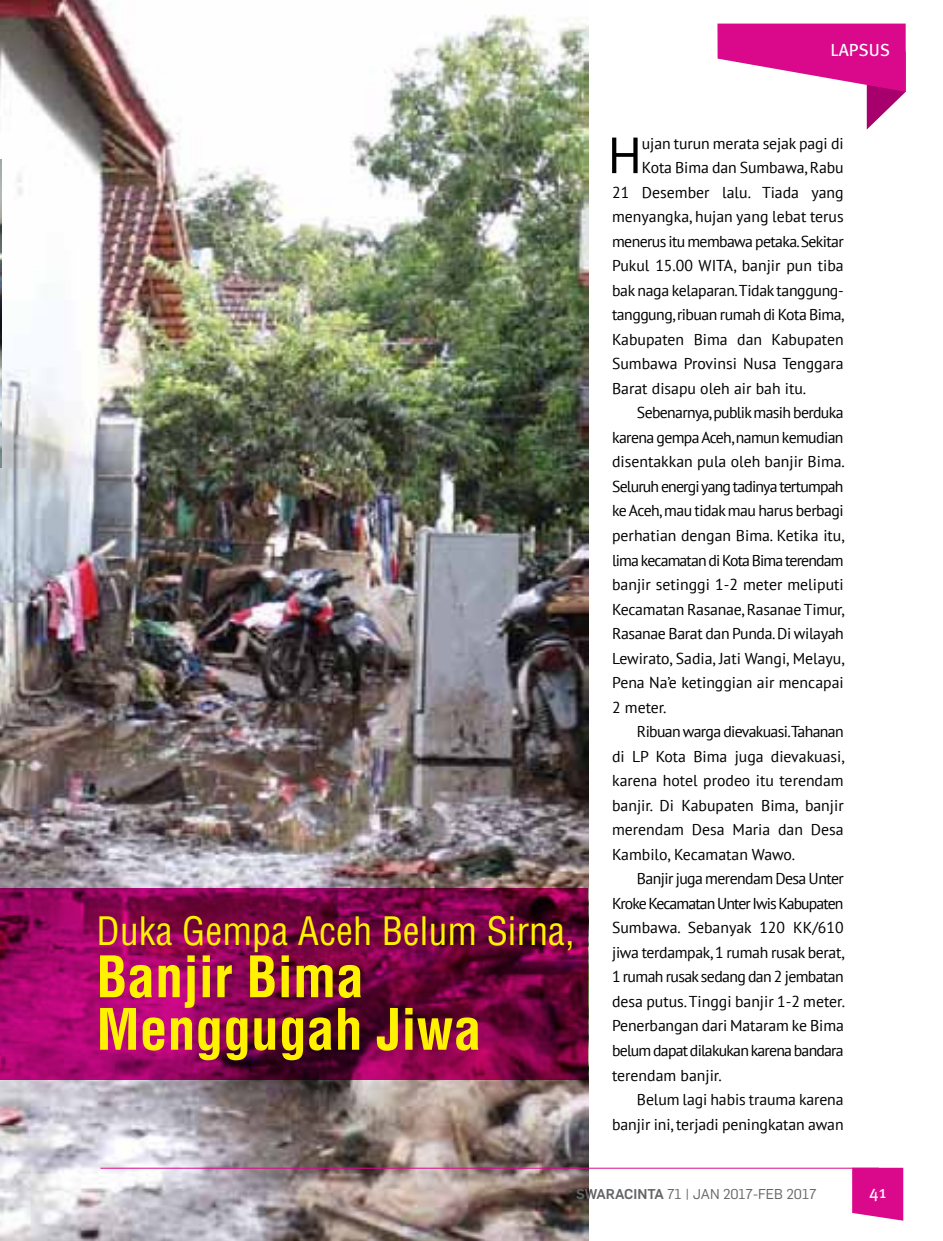
<style>
.page{position:relative;width:943px;height:1241px;background:#fff}
.page>*{position:absolute;margin:0;border:0;box-sizing:border-box;transform-origin:0 0}
.t1{font:700 condensed 55.65px/52.5px "Helvetica LT Std";color:#fff200}
.t2{font:50.75px "PT Sans";color:#000}
.t3{font:condensed 38.15px "Helvetica LT Std";color:#fff200}
.t4{font:17.5px "Meta Pro";color:#fff}
.t5{font:15.75px "PT Sans";letter-spacing:-.01em;color:#000}
.t6{font:15.75px "PT Sans";letter-spacing:-.04em;color:#000}
.t7{font:15.75px "PT Sans";letter-spacing:-.05em;color:#000}
.t8{font:15.75px "PT Sans";letter-spacing:-.03em;color:#000}
.t9{font:15.75px "PT Sans";letter-spacing:-.055em;color:#000}
.t10{font:15.75px "PT Sans";letter-spacing:-.035em;color:#000}
.t11{font:14px "Flama";color:#636466}
.s1{font-weight:500}
</style>
<div class="page">
<img style="left:0;top:0;width:588px;height:1240px">
<img style="left:0;top:160px;width:1px;height:307px">
<svg style="left:852px;top:1167px;width:51px;height:53px;background:#dc1a94"></svg>
<svg style="left:717px;top:24px;width:188px;height:105px"></svg>
<hr style="left:100px;top:1167px;width:779px;height:1px;background:#da098c">
<svg style="left:0;top:888px;width:587px;height:192px;background:#7e044b"></svg>
<h3 class="t3" style="left:96px;top:906px;width:480px">Duka Gempa Aceh Belum Sirna,</h3>
<h1 class="t1" style="left:96px;top:950px;width:387px">Banjir Bima<br>Menggugah Jiwa</h1>
<p class="t4" style="left:830px;top:39px;width:61px">LAPSUS</p>
<h2 class="t2" style="left:607px;top:123px;width:36px">H</h2>
<p class="t5" style="left:642px;top:133px;width:203px">ujan turun merata sejak pagi di</p>
<p class="t5" style="left:642px;top:157px;width:203px">Kota Bima dan Sumbawa, Rabu</p>
<p class="t5" style="left:612px;top:182px;width:233px">21 Desember lalu. Tiada yang</p>
<p class="t5" style="left:612px;top:206px;width:233px">menyangka, hujan yang lebat terus</p>
<p class="t6" style="left:612px;top:231px;width:233px">menerus itu membawa petaka.Sekitar</p>
<p class="t5" style="left:612px;top:255px;width:233px">Pukul 15.00 WITA, banjir pun tiba</p>
<p class="t5" style="left:612px;top:280px;width:233px">bak naga kelaparan. Tidak tanggung-</p>
<p class="t8" style="left:612px;top:304px;width:234px">tanggung, ribuan rumah di Kota Bima,</p>
<p class="t5" style="left:612px;top:329px;width:233px">Kabupaten Bima dan Kabupaten</p>
<p class="t5" style="left:612px;top:353px;width:233px">Sumbawa Provinsi Nusa Tenggara</p>
<p class="t5" style="left:612px;top:378px;width:196px">Barat disapu oleh air bah itu.</p>
<p class="t6" style="left:637px;top:402px;width:208px">Sebenarnya,publik masih berduka</p>
<p class="t6" style="left:612px;top:427px;width:233px">karena gempa Aceh, namun kemudian</p>
<p class="t5" style="left:612px;top:451px;width:234px">disentakkan pula oleh banjir Bima.</p>
<p class="t7" style="left:612px;top:476px;width:233px">Seluruh energi yang tadinya tertumpah</p>
<p class="t8" style="left:612px;top:500px;width:233px">ke Aceh, mau tidak mau harus berbagi</p>
<p class="t5" style="left:612px;top:525px;width:234px">perhatian dengan Bima. Ketika itu,</p>
<p class="t7" style="left:612px;top:549px;width:233px">lima kecamatan di Kota Bima terendam</p>
<p class="t5" style="left:612px;top:574px;width:233px">banjir setinggi 1-2 meter meliputi</p>
<p class="t5" style="left:612px;top:599px;width:234px">Kecamatan Rasanae, Rasanae Timur,</p>
<p class="t5" style="left:612px;top:623px;width:233px">Rasanae Barat dan Punda. Di wilayah</p>
<p class="t5" style="left:612px;top:648px;width:234px">Lewirato, Sadia, Jati Wangi, Melayu,</p>
<p class="t5" style="left:612px;top:672px;width:233px">Pena Na’e ketinggian air mencapai</p>
<p class="t5" style="left:612px;top:697px;width:56px">2 meter.</p>
<p class="t6" style="left:637px;top:721px;width:208px">Ribuan warga dievakuasi.Tahanan</p>
<p class="t5" style="left:612px;top:746px;width:234px">di LP Kota Bima juga dievakuasi,</p>
<p class="t5" style="left:612px;top:770px;width:233px">karena hotel prodeo itu terendam</p>
<p class="t5" style="left:612px;top:795px;width:233px">banjir. Di Kabupaten Bima, banjir</p>
<p class="t5" style="left:612px;top:819px;width:233px">merendam Desa Maria dan Desa</p>
<p class="t5" style="left:612px;top:844px;width:184px">Kambilo, Kecamatan Wawo.</p>
<p class="t10" style="left:637px;top:868px;width:208px">Banjir juga merendam Desa Unter</p>
<p class="t9" style="left:612px;top:893px;width:233px">Kroke Kecamatan Unter Iwis Kabupaten</p>
<p class="t5" style="left:612px;top:917px;width:233px">Sumbawa. Sebanyak 120 KK/610</p>
<p class="t5" style="left:612px;top:942px;width:234px">jiwa terdampak, 1 rumah rusak berat,</p>
<p class="t6" style="left:612px;top:966px;width:233px">1 rumah rusak sedang dan 2 jembatan</p>
<p class="t5" style="left:612px;top:991px;width:234px">desa putus. Tinggi banjir 1-2 meter.</p>
<p class="t5" style="left:612px;top:1015px;width:233px">Penerbangan dari Mataram ke Bima</p>
<p class="t7" style="left:612px;top:1040px;width:233px">belum dapat dilakukan karena bandara</p>
<p class="t5" style="left:612px;top:1064px;width:111px">terendam banjir.</p>
<p class="t5" style="left:637px;top:1089px;width:208px">Belum lagi habis trauma karena</p>
<p class="t5" style="left:612px;top:1113px;width:233px">banjir ini, terjadi peningkatan awan</p>
<p class="t11" style="left:576px;top:1183px;width:242px"><span class="s1">SWARACINTA</span> 71 | JAN 2017-FEB 2017</p>
<p class="t4" style="left:869px;top:1180px;width:19px">41</p>
</div>
